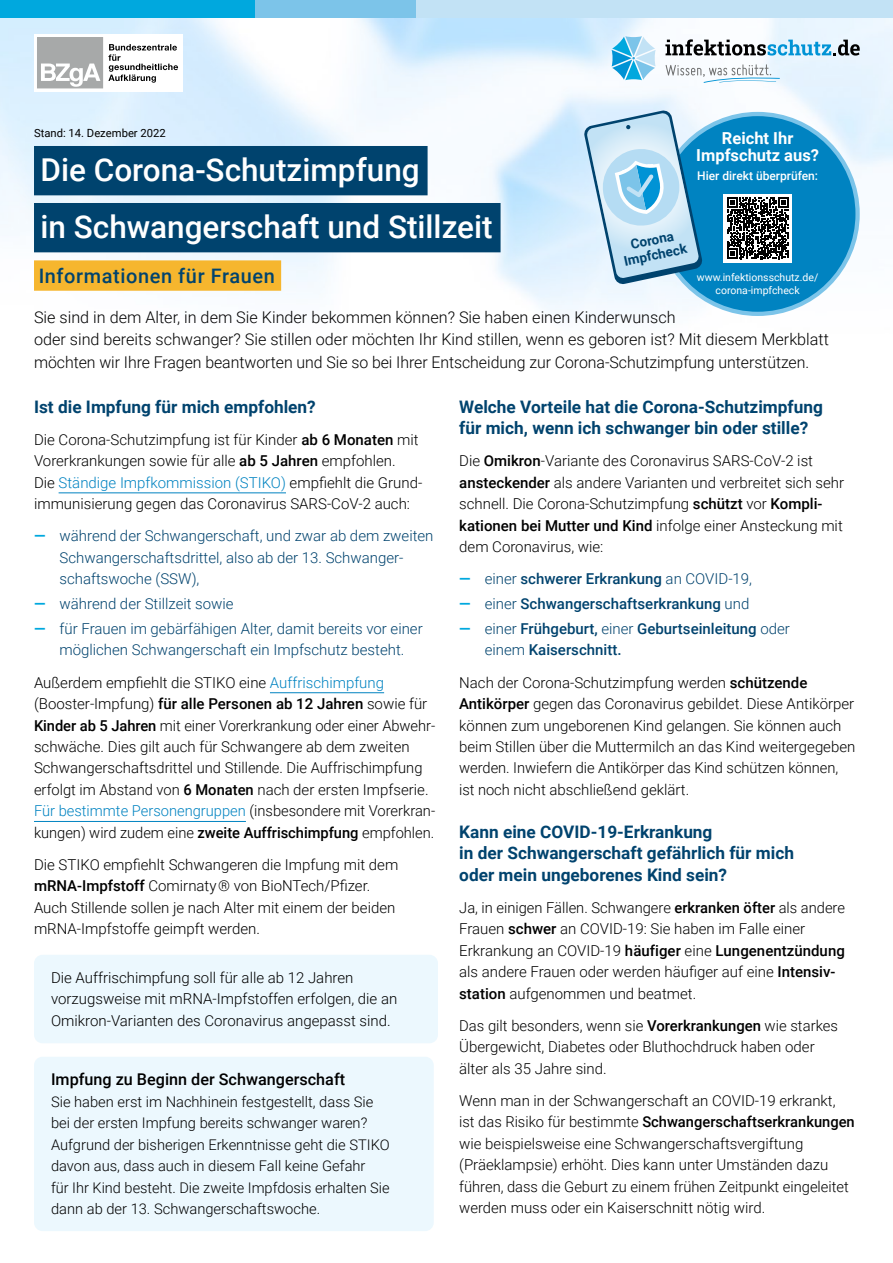
<style>
.page{position:relative;width:893px;height:1263px;background:#fff}
.page>*{position:absolute;margin:0;border:0;box-sizing:border-box;transform-origin:0 0}
.p-titel{font:500 31.5px/57px "Roboto";color:#fff}
.p-untertitel{font:500 19.95px "Roboto";letter-spacing:.03em;color:#00436e}
.t1{font:700 17.25px/21.5px "Roboto";color:#00436e}
.p-Impfcheck-titel{font:700 16.5px/16.5px "Roboto";color:#fff;text-align:center}
.p-einleitung{font:300 16.2px/22.5px "Roboto";color:#000}
.h-box-info{font:500 16.2px "Roboto";color:#000}
.p-Kasten-Schattierung{font:300 15px/21.5px "Roboto";color:#000}
.t2{font:300 15px/21.5px "Roboto";color:#00436e}
.t3{font:500 15px/21.5px "Roboto";color:#00436e}
.p-box-info{font:300 14.7px/21.5px "Roboto";color:#000}
.h-Impfcheck-Corona{font:700 13.5px/15px "Roboto";color:#00436e;text-align:center}
.p-Impfcheck-Text{font:500 12px "Roboto";color:#fff}
.p-stand-datum{font:11.25px "Roboto";color:#000}
.p-Impfcheck-Link{font:10.5px/12.6px "Roboto";color:#fff;text-align:center}
.s1{font-weight:500}
.s2{color:#0083c1}
.s3{font-weight:700;color:#00a8de}
.s4{font-weight:300}
</style>
<div class="page">
<img style="left:0;top:17px;width:893px;height:299px">
<div style="left:0;top:0;width:255px;height:17px;background:#00a8de"></div>
<div style="left:255px;top:0;width:162px;height:17px;background:#7cc4e9"></div>
<div style="left:417px;top:0;width:476px;height:17px;background:#c2e2f5"></div>
<div style="left:34px;top:146px;width:394px;height:49px;background:#00436e"></div>
<div style="left:34px;top:203px;width:467px;height:49px;background:#00436e"></div>
<div style="left:34px;top:260px;width:247px;height:31px;background:#f6b62e"></div>
<hr style="left:59px;top:493px;width:227px;height:1px;background:#0083c1">
<hr style="left:270px;top:692px;width:114px;height:1px;background:#0083c1">
<hr style="left:34px;top:821px;width:212px;height:1px;background:#0083c1">
<div style="left:34px;top:955px;width:404px;height:88px;background:#ecf8fe;border-radius:9px"></div>
<div style="left:34px;top:1057px;width:400px;height:174px;background:#ecf8fe;border-radius:9px"></div>
<svg style="left:656px;top:112px;width:204px;height:204px;background:#7cc3e8"></svg>
<div style="left:660px;top:116px;width:195px;height:196px;background:#0083c1;border-radius:50%"></div>
<svg style="left:583px;top:110px;width:120px;height:175px;background:#a9d1e8"></svg>
<div style="left:724px;top:194px;width:68px;height:68px;background:#fff"></div>
<svg style="left:727px;top:198px;width:61px;height:61px"></svg>
<svg style="left:612px;top:36px;width:44px;height:44px"></svg>
<svg style="left:665px;top:39px;width:195px;height:17px"></svg>
<svg style="left:666px;top:64px;width:114px;height:19px"></svg>
<div style="left:34px;top:34px;width:149px;height:57px;background:#fff"></div>
<svg style="left:37px;top:88px;width:66px;height:1px"></svg>
<svg style="left:37px;top:37px;width:141px;height:51px"></svg>
<p class="p-stand-datum" style="left:34px;top:125px;width:133px">Stand: 14. Dezember 2022</p>
<p class="p-Impfcheck-titel" style="left:696px;top:129px;width:124px">Reicht Ihr<br>Impfschutz aus?</p>
<p class="p-Impfcheck-Text" style="left:697px;top:168px;width:122px">Hier direkt überprüfen:</p>
<p class="p-titel" style="left:40px;top:140px;width:454px">Die Corona-Schutzimpfung<br>in Schwangerschaft und Stillzeit</p>
<h1 class="h-Impfcheck-Corona" style="left:619px;top:239px;width:66px;rotate:-12deg">Corona<br>Impfcheck</h1>
<p class="p-untertitel" style="left:39px;top:262px;width:238px">Informationen für Frauen</p>
<p class="p-Impfcheck-Link" style="left:697px;top:271px;width:123px">www.infektionsschutz.de/ corona-impfcheck</p>
<p class="p-einleitung" style="left:34px;top:305px;width:796px">Sie sind in dem Alter, in dem Sie Kinder bekommen können? Sie haben einen Kinderwunsch<br>oder sind bereits schwanger? Sie stillen oder möchten Ihr Kind stillen, wenn es geboren ist? Mit diesem Merkblatt möchten wir Ihre Fragen beantworten und Sie so bei Ihrer Entscheidung zur Corona-Schutzimpfung unterstützen.</p>
<h1 class="t1" style="left:34px;top:395px;width:283px">Ist die Impfung für mich empfohlen?</h1>
<p class="p-Kasten-Schattierung" style="left:34px;top:428px;width:390px">Die Corona-Schutzimpfung ist für Kinder <span class="s1">ab 6 Monaten</span> mit Vorerkrankungen sowie für alle <span class="s1">ab 5 Jahren</span> empfohlen.<br>Die <span class="s2">Ständige Impfkommission (STIKO)</span> empfiehlt die Grund&shy;immunisierung gegen das Coronavirus SARS-CoV-2 auch:</p>
<p class="t2" style="left:60px;top:525px;width:375px;text-indent:-26px"><span class="s3">—</span> während der Schwangerschaft, und zwar ab dem zweiten<br>Schwangerschaftsdrittel, also ab der 13. Schwanger&shy;schaftswoche (SSW),</p>
<p class="t2" style="left:34px;top:592px;width:201px"><span class="s3">—</span> während der Stillzeit sowie</p>
<p class="t2" style="left:34px;top:617px;width:390px;text-align:center"><span class="s3">—</span> für Frauen im gebärfähigen Alter, damit bereits vor einer möglichen Schwangerschaft ein Impfschutz besteht.</p>
<p class="p-Kasten-Schattierung" style="left:34px;top:671px;width:403px">Außerdem empfiehlt die STIKO eine <span class="s2">Auffrischimpfung </span>(Booster-Impfung) <span class="s1">für alle Personen ab 12 Jahren</span> sowie für <span class="s1">Kinder ab 5 Jahren</span> mit einer Vorerkrankung oder einer Abwehr&shy;schwäche. Dies gilt auch für Schwangere ab dem zweiten Schwangerschaftsdrittel und Stillende. Die Auffrischimpfung erfolgt im Abstand von <span class="s1">6 Monaten</span> nach der ersten Impfserie.<br><span class="s2">Für bestimmte Personengruppen</span> (insbesondere mit Vorerkran&shy;kungen) wird zudem eine <span class="s1">zweite Auffrischimpfung</span> empfohlen.</p>
<p class="p-Kasten-Schattierung" style="left:34px;top:853px;width:366px">Die STIKO empfiehlt Schwangeren die Impfung mit dem <span class="s1">mRNA-Impfstoff</span> Comirnaty ® von BioNTech/Pfizer.<br>Auch Stillende sollen je nach Alter mit einem der beiden mRNA-Impfstoffe geimpft werden.</p>
<p class="p-Kasten-Schattierung" style="left:51px;top:966px;width:348px">Die Auffrischimpfung soll für alle ab 12 Jahren vorzugsweise mit mRNA-Impfstoffen erfolgen, die an<br>Omikron-Varianten des Coronavirus angepasst sind.</p>
<p class="h-box-info" style="left:51px;top:1068px;width:296px">Impfung zu Beginn der Schwangerschaft</p>
<p class="p-box-info" style="left:51px;top:1090px;width:340px">Sie haben erst im Nachhinein festgestellt, dass Sie bei der ersten Impfung bereits schwanger waren?<br>Aufgrund der bisherigen Erkenntnisse geht die STIKO davon aus, dass auch in diesem Fall keine Gefahr<br>für Ihr Kind besteht. Die zweite Impfdosis erhalten Sie dann ab der 13. Schwangerschaftswoche.</p>
<h1 class="t1" style="left:459px;top:395px;width:365px">Welche Vorteile hat die Corona-Schutzimpfung für mich, wenn ich schwanger bin oder stille?</h1>
<p class="p-Kasten-Schattierung" style="left:459px;top:450px;width:386px">Die <span class="s1">Omikron</span>-Variante des Coronavirus SARS-CoV-2 ist <span class="s1">ansteckender</span> als andere Varianten und verbreitet sich sehr schnell. Die Corona-Schutzimpfung <span class="s1">schützt</span> vor <span class="s1">Kompli&shy;kationen bei Mutter und Kind</span> infolge einer Ansteckung mit dem Coronavirus, wie:</p>
<p class="t3" style="left:459px;top:568px;width:294px"><span class="s3">—</span> <span class="s4">einer</span> schwerer Erkrankung <span class="s4">an COVID-19,</span></p>
<p class="t3" style="left:459px;top:592px;width:292px"><span class="s3">—</span> <span class="s4">einer</span> Schwangerschaftserkrankung <span class="s4">und</span></p>
<p class="t3" style="left:485px;top:617px;width:307px;text-indent:-26px"><span class="s3">—</span> <span class="s4">einer</span> Frühgeburt, <span class="s4">einer</span> Geburtseinleitung <span class="s4">oder einem</span> Kaiserschnitt.</p>
<p class="p-Kasten-Schattierung" style="left:459px;top:671px;width:398px">Nach der Corona-Schutzimpfung werden <span class="s1">schützende Antikörper</span> gegen das Coronavirus gebildet. Diese Antikörper können zum ungeborenen Kind gelangen. Sie können auch beim Stillen über die Muttermilch an das Kind weitergegeben werden. Inwiefern die Antikörper das Kind schützen können, ist noch nicht abschließend geklärt.</p>
<h1 class="t1" style="left:459px;top:820px;width:336px">Kann eine COVID-19-Erkrankung<br>in der Schwangerschaft gefährlich für mich oder mein ungeborenes Kind sein?</h1>
<p class="p-Kasten-Schattierung" style="left:459px;top:896px;width:387px">Ja, in einigen Fällen. Schwangere <span class="s1">erkranken öfter</span> als andere Frauen <span class="s1">schwer</span> an COVID-19: Sie haben im Falle einer Erkrankung an COVID-19 <span class="s1">häufiger</span> eine <span class="s1">Lungenentzündung </span>als andere Frauen oder werden häufiger auf eine <span class="s1">Intensiv&shy;station</span> aufgenommen und beatmet.</p>
<p class="p-Kasten-Schattierung" style="left:459px;top:1014px;width:380px">Das gilt besonders, wenn sie <span class="s1">Vorerkrankungen</span> wie starkes<br>Übergewicht, Diabetes oder Bluthochdruck haben oder älter als 35 Jahre sind.</p>
<p class="p-Kasten-Schattierung" style="left:459px;top:1089px;width:397px">Wenn man in der Schwangerschaft an COVID-19 erkrankt, ist das Risiko für bestimmte <span class="s1">Schwangerschaftserkrankungen </span>wie beispielsweise eine Schwangerschaftsvergiftung (Präeklampsie) erhöht. Dies kann unter Umständen dazu führen, dass die Geburt zu einem frühen Zeitpunkt eingeleitet werden muss oder ein Kaiserschnitt nötig wird.</p>
</div>
